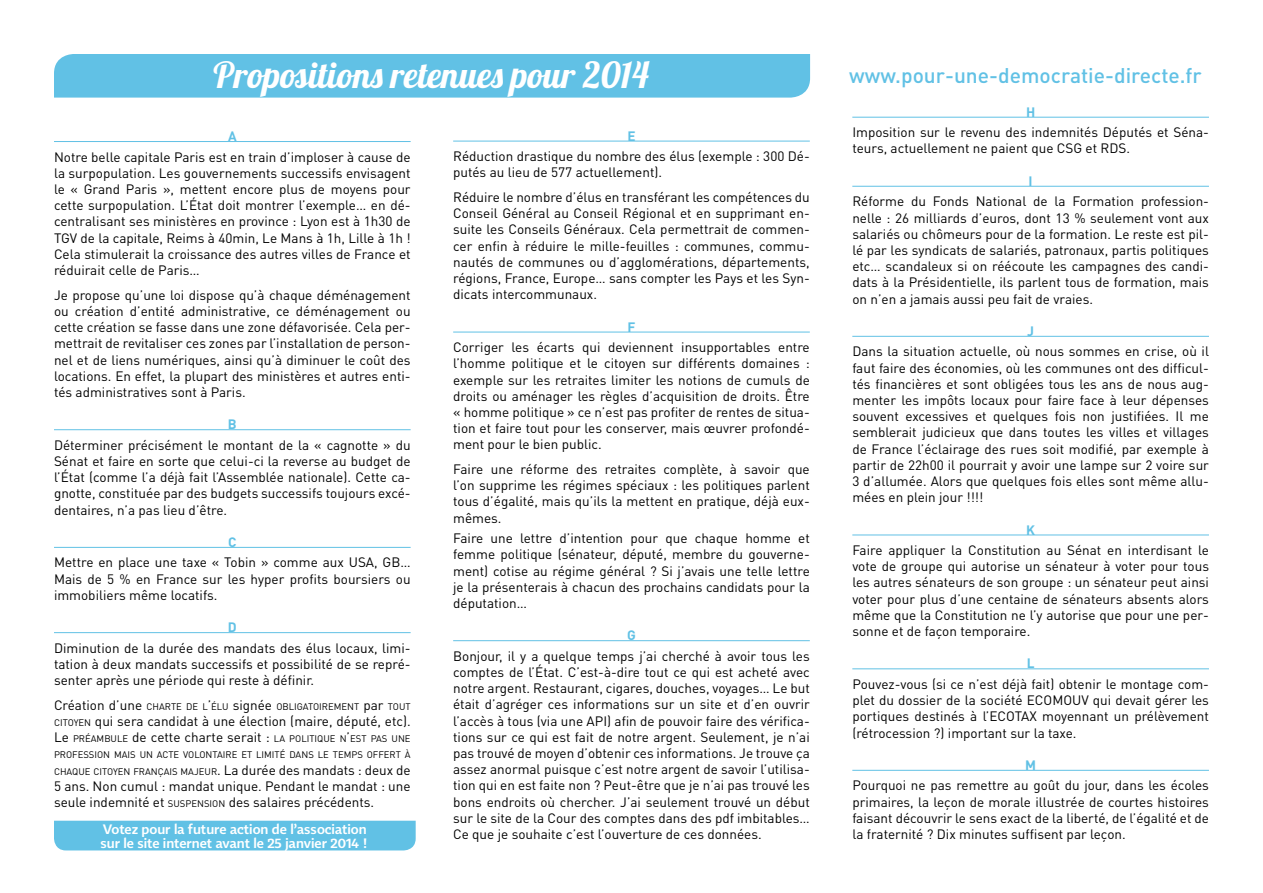
<style>
.page{position:relative;width:1263px;height:893px;background:#fff}
.page>*{position:absolute;margin:0;border:0;box-sizing:border-box;transform-origin:0 0}
.t1{font:36px "Lobster 1.4";color:#fff}
.t2{font:500 21px "DIN Pro";color:#61c1e5}
.t3{font:13.5px/16.2px "DIN Pro";color:#000;text-align:justify}
.t4{font:300 13.5px/13.5px "Tabac Sans";color:#fff}
.t5{font:700 13.5px "DIN Pro";color:#61c1e5}
.t6{font:9.45px/16.2px "DIN Pro";color:#000;text-align:justify}
.s1{font-size:13.5px}
.s2{font-size:9.45px}
</style>
<div class="page">
<hr style="left:54px;top:141px;width:357px;height:1px;background:#61c1e5">
<hr style="left:54px;top:429px;width:357px;height:1px;background:#61c1e5">
<hr style="left:54px;top:547px;width:357px;height:1px;background:#61c1e5">
<hr style="left:54px;top:632px;width:357px;height:1px;background:#61c1e5">
<hr style="left:453px;top:141px;width:357px;height:1px;background:#61c1e5">
<hr style="left:453px;top:332px;width:357px;height:1px;background:#61c1e5">
<hr style="left:453px;top:640px;width:357px;height:1px;background:#61c1e5">
<hr style="left:852px;top:117px;width:357px;height:1px;background:#61c1e5">
<hr style="left:852px;top:186px;width:357px;height:1px;background:#61c1e5">
<hr style="left:852px;top:336px;width:357px;height:1px;background:#61c1e5">
<hr style="left:852px;top:535px;width:357px;height:1px;background:#61c1e5">
<hr style="left:852px;top:668px;width:357px;height:1px;background:#61c1e5">
<hr style="left:852px;top:770px;width:357px;height:1px;background:#61c1e5">
<div style="left:54px;top:54px;width:756px;height:44px;background:#61c1e5"></div>
<div style="left:54px;top:821px;width:362px;height:29px;background:#61c1e5"></div>
<h1 class="t1" style="left:214px;top:52px;width:437px">Propositions retenues pour 2014</h1>
<h2 class="t2" style="left:849px;top:61px;width:354px">www.pour-une-democratie-directe.fr</h2>
<p class="t5" style="left:228px;top:127px;width:10px">A</p>
<p class="t3" style="left:54px;top:148px;width:358px">Notre belle capitale Paris est en train d’imploser à cause de la surpopulation. Les gouvernements successifs envisagent le « Grand Paris », mettent encore plus de moyens pour cette surpopulation. L’état doit montrer l’exemple… en dé&shy;centralisant ses ministères en province : Lyon est à 1h30 de TGV de la capitale, Reims à 40min, Le Mans à 1h, Lille à 1h !<br>Cela stimulerait la croissance des autres villes de France et réduirait celle de Paris…</p>
<p class="t3" style="left:54px;top:286px;width:358px">Je propose qu’une loi dispose qu’à chaque déménagement ou création d’entité administrative, ce déménagement ou cette création se fasse dans une zone défavorisée. Cela per&shy;mettrait de revitaliser ces zones par l’installation de person&shy;nel et de liens numériques, ainsi qu’à diminuer le coût des locations. En effet, la plupart des ministères et autres enti&shy;tés administratives sont à Paris.</p>
<p class="t5" style="left:228px;top:415px;width:10px">B</p>
<p class="t3" style="left:54px;top:436px;width:358px">Déterminer précisément le montant de la « cagnotte » du Sénat et faire en sorte que celui-ci la reverse au budget de l’état (comme l’a déjà fait l’Assemblée nationale). Cette ca&shy;gnotte, constituée par des budgets successifs toujours excé&shy;dentaires, n’a pas lieu d’être.</p>
<p class="t5" style="left:228px;top:533px;width:10px">C</p>
<p class="t3" style="left:54px;top:554px;width:358px">Mettre en place une taxe « Tobin » comme aux USA, GB… Mais de 5 % en France sur les hyper profits boursiers ou immobiliers même locatifs.</p>
<p class="t5" style="left:228px;top:618px;width:10px">D</p>
<p class="t3" style="left:54px;top:639px;width:358px">Diminution de la durée des mandats des élus locaux, limi&shy;tation à deux mandats successifs et possibilité de se repré&shy;senter après une période qui reste à définir.</p>
<p class="t6" style="left:54px;top:698px;width:358px"><span class="s1">Création d’une</span> CHARTE DE L<span class="s1">’</span>ÉLU <span class="s1">signée</span> OBLIGATOIREMENT <span class="s1">par</span> TOUT</p>
<p class="t3" style="left:54px;top:712px;width:358px"><span class="s2">CITOYEN</span> qui sera candidat à une élection (maire, député, etc).</p>
<p class="t6" style="left:54px;top:730px;width:358px"><span class="s1">Le</span> PRÉAMBULE <span class="s1">de cette charte serait :</span> LA POLITIQUE N<span class="s1">’</span>EST PAS UNE PROFESSION MAIS UN ACTE VOLONTAIRE ET LIMITÉ DANS LE TEMPS OFFERT À CHAQUE CITOYEN FRANÇAIS MAJEUR<span class="s1">.</span> <span class="s1">La durée des mandats : deux de</span></p>
<p class="t3" style="left:54px;top:777px;width:358px">5 ans. Non cumul : mandat unique. Pendant le mandat : une seule indemnité et <span class="s2">SUSPENSION</span> des salaires précédents.</p>
<p class="t4" style="left:101px;top:823px;width:268px">Votez pour la future action de l’association sur le site internet avant le 25 janvier 2014 !</p>
<p class="t5" style="left:627px;top:127px;width:10px">E</p>
<p class="t3" style="left:453px;top:148px;width:358px">Réduction drastique du nombre des élus (exemple : 300 Dé&shy;putés au lieu de 577 actuellement).</p>
<p class="t3" style="left:453px;top:189px;width:358px">Réduire le nombre d’élus en transférant les compétences du Conseil Général au Conseil Régional et en supprimant en&shy;suite les Conseils Généraux. Cela permettrait de commen&shy;cer enfin à réduire le mille-feuilles : communes, commu&shy;nautés de communes ou d’agglomérations, départements, régions, France, Europe… sans compter les Pays et les Syn&shy;dicats intercommunaux.</p>
<p class="t5" style="left:627px;top:318px;width:9px">F</p>
<p class="t3" style="left:453px;top:339px;width:358px">Corriger les écarts qui deviennent insupportables entre l’homme politique et le citoyen sur différents domaines : exemple sur les retraites limiter les notions de cumuls de droits ou aménager les règles d’acquisition de droits. Être « homme politique » ce n’est pas profiter de rentes de situa&shy;tion et faire tout pour les conserver, mais œuvrer profondé&shy;ment pour le bien public.</p>
<p class="t3" style="left:453px;top:460px;width:358px">Faire une réforme des retraites complète, à savoir que l’on supprime les régimes spéciaux : les politiques parlent tous d’égalité, mais qu’ils la mettent en pratique, déjà eux&shy;mêmes.</p>
<p class="t3" style="left:453px;top:530px;width:358px">Faire une lettre d’intention pour que chaque homme et femme politique (sénateur, député, membre du gouverne&shy;ment) cotise au régime général ? Si j’avais une telle lettre je la présenterais à chacun des prochains candidats pour la députation…</p>
<p class="t5" style="left:627px;top:626px;width:10px">G</p>
<p class="t3" style="left:453px;top:647px;width:358px">Bonjour, il y a quelque temps j’ai cherché à avoir tous les comptes de l’état. C’est-à-dire tout ce qui est acheté avec notre argent. Restaurant, cigares, douches, voyages… Le but était d’agréger ces informations sur un site et d’en ouvrir l’accès à tous (via une API) afin de pouvoir faire des vérifica&shy;tions sur ce qui est fait de notre argent. Seulement, je n’ai pas trouvé de moyen d’obtenir ces informations. Je trouve ça assez anormal puisque c’est notre argent de savoir l’utilisa&shy;tion qui en est faite non ? Peut-être que je n’ai pas trouvé les bons endroits où chercher. J’ai seulement trouvé un début sur le site de la Cour des comptes dans des pdf imbitables… Ce que je souhaite c’est l’ouverture de ces données.</p>
<p class="t5" style="left:1026px;top:103px;width:11px">H</p>
<p class="t3" style="left:852px;top:124px;width:358px">Imposition sur le revenu des indemnités Députés et Séna&shy;teurs, actuellement ne paient que CSG et RDS.</p>
<p class="t5" style="left:1028px;top:172px;width:6px">I</p>
<p class="t3" style="left:852px;top:193px;width:358px">Réforme du Fonds National de la Formation profession&shy;nelle : 26 milliards d’euros, dont 13 % seulement vont aux salariés ou chômeurs pour de la formation. Le reste est pil&shy;lé par les syndicats de salariés, patronaux, partis politiques etc… scandaleux si on réécoute les campagnes des candi&shy;dats à la Présidentielle, ils parlent tous de formation, mais on n’en a jamais aussi peu fait de vraies.</p>
<p class="t5" style="left:1027px;top:322px;width:8px">J</p>
<p class="t3" style="left:852px;top:343px;width:358px">Dans la situation actuelle, où nous sommes en crise, où il faut faire des économies, où les communes ont des difficul&shy;tés financières et sont obligées tous les ans de nous aug&shy;menter les impôts locaux pour faire face à leur dépenses souvent excessives et quelques fois non justifiées. Il me semblerait judicieux que dans toutes les villes et villages de France l’éclairage des rues soit modifié, par exemple à partir de 22h00 il pourrait y avoir une lampe sur 2 voire sur 3 d’allumée. Alors que quelques fois elles sont même allu&shy;mées en plein jour !!!!</p>
<p class="t5" style="left:1026px;top:521px;width:10px">K</p>
<p class="t3" style="left:852px;top:541px;width:358px">Faire appliquer la Constitution au Sénat en interdisant le vote de groupe qui autorise un sénateur à voter pour tous les autres sénateurs de son groupe : un sénateur peut ainsi voter pour plus d’une centaine de sénateurs absents alors même que la Constitution ne l’y autorise que pour une per&shy;sonne et de façon temporaire.</p>
<p class="t5" style="left:1027px;top:654px;width:9px">L</p>
<p class="t3" style="left:852px;top:675px;width:358px">Pouvez-vous (si ce n’est déjà fait) obtenir le montage com&shy;plet du dossier de la société ECOMOUV qui devait gérer les portiques destinés à l’ECOTAX moyennant un prélèvement (rétrocession ?) important sur la taxe.</p>
<p class="t5" style="left:1025px;top:756px;width:12px">M</p>
<p class="t3" style="left:852px;top:777px;width:358px">Pourquoi ne pas remettre au goût du jour, dans les écoles primaires, la leçon de morale illustrée de courtes histoires faisant découvrir le sens exact de la liberté, de l’égalité et de la fraternité ? Dix minutes suffisent par leçon.</p>
</div>
